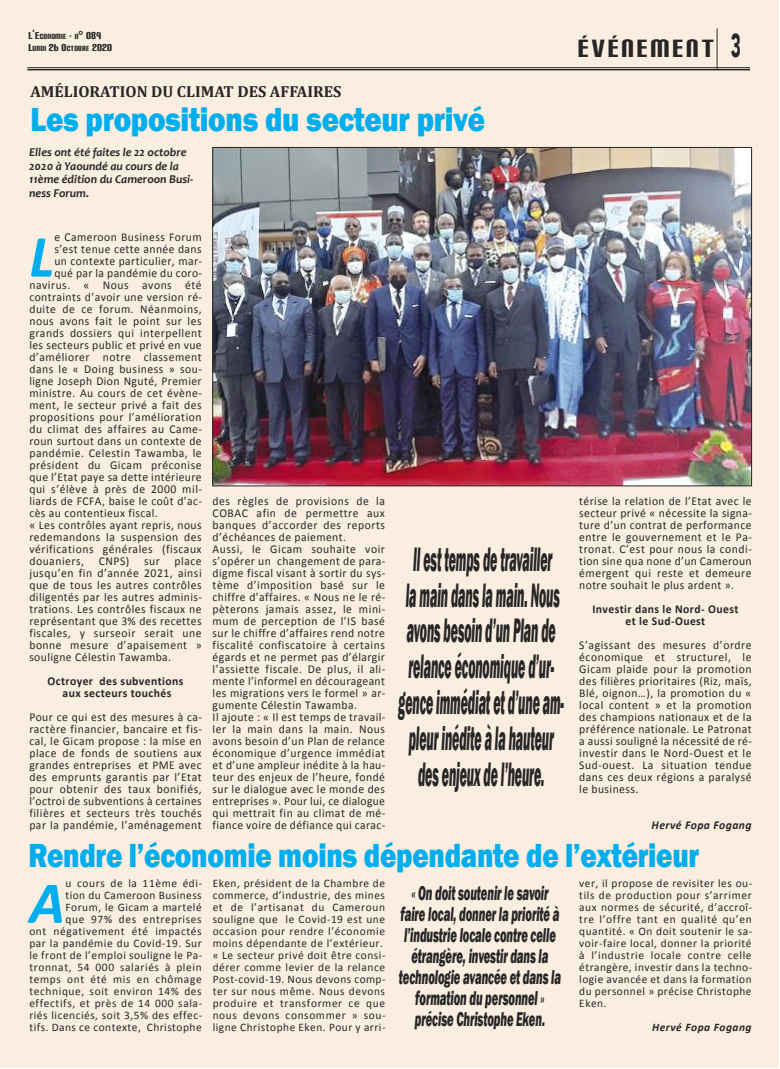
<style>
.page{position:relative;width:780px;height:1069px;background:#fff}
.page>*{position:absolute;margin:0;border:0;box-sizing:border-box;transform-origin:0 0}
.t1{font:italic 700 60px "Calibri";color:#00aded}
.t2{font:italic 700 59.5px "Calibri";color:#00aded}
.t3{font:italic 800 34.9px/35.8px "Franklin Gothic";letter-spacing:-.01em;color:#272627;text-align:center;scale:.36 1}
.t4{font:800 34.4px "Franklin Gothic";letter-spacing:-.01em;color:#00aded;scale:.81 1}
.t5{font:800 34.4px "Franklin Gothic";letter-spacing:-.01em;color:#00aded;scale:.86 1}
.t6{font:30px "Carbon Block";letter-spacing:.1em;color:#272627}
.t7{font:italic 800 20.6px/21.1px "Franklin Gothic";letter-spacing:-.01em;color:#272627;text-align:center;scale:.55 1}
.t8{font:700 16px "Cambria";color:#272627}
.t9{font:12px/12px "Calibri";letter-spacing:.04em;color:#272627;text-align:justify}
.t10{font:italic 700 12px/13.5px "Candara";color:#272627}
.t11{font:700 12px/12px "Calibri";letter-spacing:.035em;color:#272627;text-align:center}
.t12{font:italic 700 12px "Calibri";letter-spacing:.035em;color:#272627}
.t13{font:11.5px/12px "Calibri";letter-spacing:.045em;color:#272627;text-align:right}
.t14{font:italic 700 11.5px "Calibri";letter-spacing:.045em;color:#272627}
.t15{font:9px/11.5px "Carbon Block";letter-spacing:.02em;color:#272627}
.s1{font-size:12px}
.s2{font-family:"Bauhaus 93";font-size:12px}
.s3{font-family:"Avenir";font-weight:900;font-size:33px}
</style>
<div class="page">
<div style="left:0;top:0;width:778px;height:1068px;background:#faeee0"></div>
<hr style="left:27px;top:67px;width:723px;height:1px;background:#272627">
<hr style="left:27px;top:69px;width:723px;height:1px;background:#272627">
<hr style="left:716px;top:28px;width:1px;height:41px;background:#272627">
<img style="left:215px;top:149px;width:534px;height:335px">
<p class="t15" style="left:28px;top:31px;width:85px"><span class="s1">L’E</span>CONOMIE <span class="s1">-</span> N<span class="s2">°</span> <span class="s1">089<br>L</span>UNDI <span class="s1">26 O</span>CTOBRE <span class="s1">2020</span></p>
<h3 class="t8" style="left:30px;top:82px;width:312px">AMÉLIORATION DU CLIMAT DES AFFAIRES</h3>
<h3 class="t5" style="left:31px;top:100px;width:530px">Les propositions du secteur privé</h3>
<p class="t10" style="left:29px;top:147px;width:165px">Elles ont été faites le 22 octobre<br>2020 à Yaoundé au cours de la<br>11ème édition du Cameroon Busi&shy;ness Forum.</p>
<h3 class="t6" style="left:578px;top:33px;width:164px">ÉVÉNEMENT <span class="s3">3</span></h3>
<p class="t9" style="left:54px;top:230px;width:149px">e Cameroon Business Forum</p>
<p class="t9" style="left:54px;top:242px;width:149px">s’est tenue cette année dans</p>
<p class="t9" style="left:54px;top:254px;width:149px">un contexte particulier, mar-</p>
<p class="t9" style="left:54px;top:266px;width:149px">qué par la pandémie du coro-</p>
<p class="t9" style="left:29px;top:278px;width:174px">navirus. « Nous avons été</p>
<p class="t9" style="left:29px;top:290px;width:174px">contraints d’avoir une version ré-</p>
<p class="t9" style="left:29px;top:302px;width:174px">duite de ce forum. Néanmoins,</p>
<p class="t9" style="left:29px;top:314px;width:174px">nous avons fait le point sur les</p>
<p class="t9" style="left:29px;top:326px;width:174px">grands dossiers qui interpellent</p>
<p class="t9" style="left:29px;top:338px;width:174px">les secteurs public et privé en vue</p>
<p class="t9" style="left:29px;top:350px;width:174px">d’améliorer notre classement</p>
<p class="t9" style="left:29px;top:362px;width:174px">dans le « Doing business » sou-</p>
<p class="t9" style="left:29px;top:374px;width:174px">ligne Joseph Dion Nguté, Premier</p>
<p class="t9" style="left:29px;top:386px;width:174px">ministre. Au cours de cet évène-</p>
<p class="t9" style="left:29px;top:398px;width:174px">ment, le secteur privé a fait des</p>
<p class="t9" style="left:29px;top:410px;width:174px">propositions pour l’amélioration</p>
<p class="t9" style="left:29px;top:422px;width:174px">du climat des affaires au Came-</p>
<p class="t9" style="left:29px;top:434px;width:174px">roun surtout dans un contexte de</p>
<p class="t9" style="left:29px;top:446px;width:174px">pandémie. Celestin Tawamba, le</p>
<p class="t9" style="left:29px;top:458px;width:174px">président du Gicam préconise</p>
<p class="t9" style="left:29px;top:470px;width:174px">que l’Etat paye sa dette intérieure</p>
<p class="t9" style="left:29px;top:482px;width:174px">qui s’élève à près de 2000 mil-</p>
<p class="t9" style="left:29px;top:494px;width:174px">liards de FCFA, baise le coût d’ac-</p>
<p class="t9" style="left:29px;top:506px;width:130px">cès au contentieux fiscal.</p>
<p class="t9" style="left:29px;top:518px;width:174px">« Les contrôles ayant repris, nous</p>
<p class="t9" style="left:29px;top:530px;width:174px">redemandons la suspension des</p>
<p class="t9" style="left:29px;top:542px;width:174px">vérifications générales (fiscaux</p>
<p class="t9" style="left:29px;top:554px;width:174px">douaniers, CNPS) sur place</p>
<p class="t9" style="left:29px;top:566px;width:174px">jusqu’en fin d’année 2021, ainsi</p>
<p class="t9" style="left:29px;top:578px;width:174px">que de tous les autres contrôles</p>
<p class="t9" style="left:29px;top:590px;width:174px">diligentés par les autres adminis-</p>
<p class="t9" style="left:29px;top:602px;width:174px">trations. Les contrôles fiscaux ne</p>
<p class="t9" style="left:29px;top:614px;width:174px">représentant que 3% des recettes</p>
<p class="t9" style="left:29px;top:626px;width:174px">fiscales, y surseoir serait une</p>
<p class="t9" style="left:29px;top:638px;width:174px">bonne mesure d’apaisement »</p>
<p class="t9" style="left:29px;top:650px;width:143px">souligne Célestin Tawamba.</p>
<p class="t11" style="left:48px;top:676px;width:137px">Octroyer des subventions aux secteurs touchés</p>
<p class="t9" style="left:29px;top:710px;width:174px">Pour ce qui est des mesures à ca&shy;ractère financier, bancaire et fis&shy;cal, le Gicam propose : la mise en place de fonds de soutiens aux grandes entreprises et PME avec des emprunts garantis par l’Etat pour obtenir des taux bonifiés, l’octroi de subventions à certaines filières et secteurs très touchés par la pandémie, l’aménagement</p>
<h1 class="t1" style="left:29px;top:232px;width:26px">L</h1>
<p class="t9" style="left:213px;top:495px;width:174px;text-align:left">des règles de provisions de la<br>COBAC afin de permettre aux banques d’accorder des reports d’échéances de paiement.<br>Aussi, le Gicam souhaite voir s’opérer un changement de para&shy;digme fiscal visant à sortir du sys&shy;tème d’imposition basé sur le chiffre d’affaires. « Nous ne le ré&shy;pèterons jamais assez, le mini&shy;mum de perception de l’IS basé sur le chiffre d’affaires rend notre fiscalité confiscatoire à certains égards et ne permet pas d’élargir l’assiette fiscale. De plus, il ali&shy;mente l’informel en décourageant les migrations vers le formel » ar&shy;gumente Célestin Tawamba.<br>Il ajoute : « Il est temps de travail&shy;ler la main dans la main. Nous avons besoin d’un Plan de relance économique d’urgence immédiat et d’une ampleur inédite à la hau&shy;teur des enjeux de l’heure, fondé sur le dialogue avec le monde des entreprises ». Pour lui, ce dialogue qui mettrait fin au climat de mé&shy;fiance voire de défiance qui carac-</p>
<p class="t9" style="left:579px;top:495px;width:174px">térise la relation de l’Etat avec le secteur privé « nécessite la signa&shy;ture d’un contrat de performance entre le gouvernement et le Pa&shy;tronat. C’est pour nous la condi&shy;tion sine qua none d’un Cameroun émergent qui reste et demeure notre souhait le plus ardent ».</p>
<h3 class="t3" style="left:398px;top:541px;width:460px">Il est temps de travai ler<br>la main dans la main. Nous avons besoin d’un Plan de relance économique d’ur&shy;gence immédiat et d’une am&shy;pleur inédite à la hauteur des enjeux de l’heure.</h3>
<p class="t11" style="left:592px;top:604px;width:148px">Investir dans le Nord- Ouest et le Sud-Ouest</p>
<p class="t9" style="left:579px;top:639px;width:174px">S’agissant des mesures d’ordre économique et structurel, le Gicam plaide pour la promotion des filières prioritaires (Riz, maïs, Blé, oignon…), la promotion du « local content » et la promotion des champions nationaux et de la préférence nationale. Le Patronat a aussi souligné la nécessité de ré&shy;investir dans le Nord-Ouest et le Sud-ouest. La situation tendue dans ces deux régions a paralysé le business.</p>
<p class="t12" style="left:651px;top:820px;width:101px">Hervé Fopa Fogang</p>
<h3 class="t4" style="left:28px;top:835px;width:829px">Rendre l’économie moins dépendante de l’extérieur</h3>
<h3 class="t7" style="left:399px;top:882px;width:296px">« On doit soutenir le savoir faire local, donner la priorité à l’industrie locale contre celle étrangère, investir dans la technologie avancée et dans la formation du personnel » précise Christophe Eken.</h3>
<p class="t13" style="left:29px;top:876px;width:174px">u cours de la 11ème édi-<br>tion du Cameroon Business<br>Forum, le Gicam a martelé<br>que 97% des entreprises<br>ont négativement été impactés par la pandémie du Covid-19. Sur le front de l’emploi souligne le Pa&shy;tronnat, 54 000 salariés à plein temps ont été mis en chômage technique, soit environ 14% des effectifs, et près de 14 000 sala&shy;riés licenciés, soit 3,5% des effec&shy;tifs. Dans ce contexte, Christophe</p>
<p class="t13" style="left:213px;top:876px;width:174px;text-align:left">Eken, président de la Chambre de commerce, d’industrie, des mines et de l’artisanat du Cameroun souligne que le Covid-19 est une occasion pour rendre l’économie moins dépendante de l’extérieur. « Le secteur privé doit être consi&shy;dérer comme levier de la relance<br>Post-covid-19. Nous devons comp&shy;ter sur nous même. Nous devons produire et transformer ce que nous devons consommer » sou&shy;ligne Christophe Eken. Pour y arri-</p>
<p class="t13" style="left:579px;top:876px;width:174px;text-align:justify">ver, il propose de revisiter les ou&shy;tils de production pour s’arrimer aux normes de sécurité, d’accroî&shy;tre l’offre tant en qualité qu’en quantité. « On doit soutenir le sa&shy;voir-faire local, donner la priorité à l’industrie locale contre celle étrangère, investir dans la techno&shy;logie avancée et dans la formation du personnel » précise Christophe Eken.</p>
<h2 class="t2" style="left:29px;top:878px;width:37px">A</h2>
<p class="t14" style="left:652px;top:1022px;width:101px">Hervé Fopa Fogang</p>
</div>
